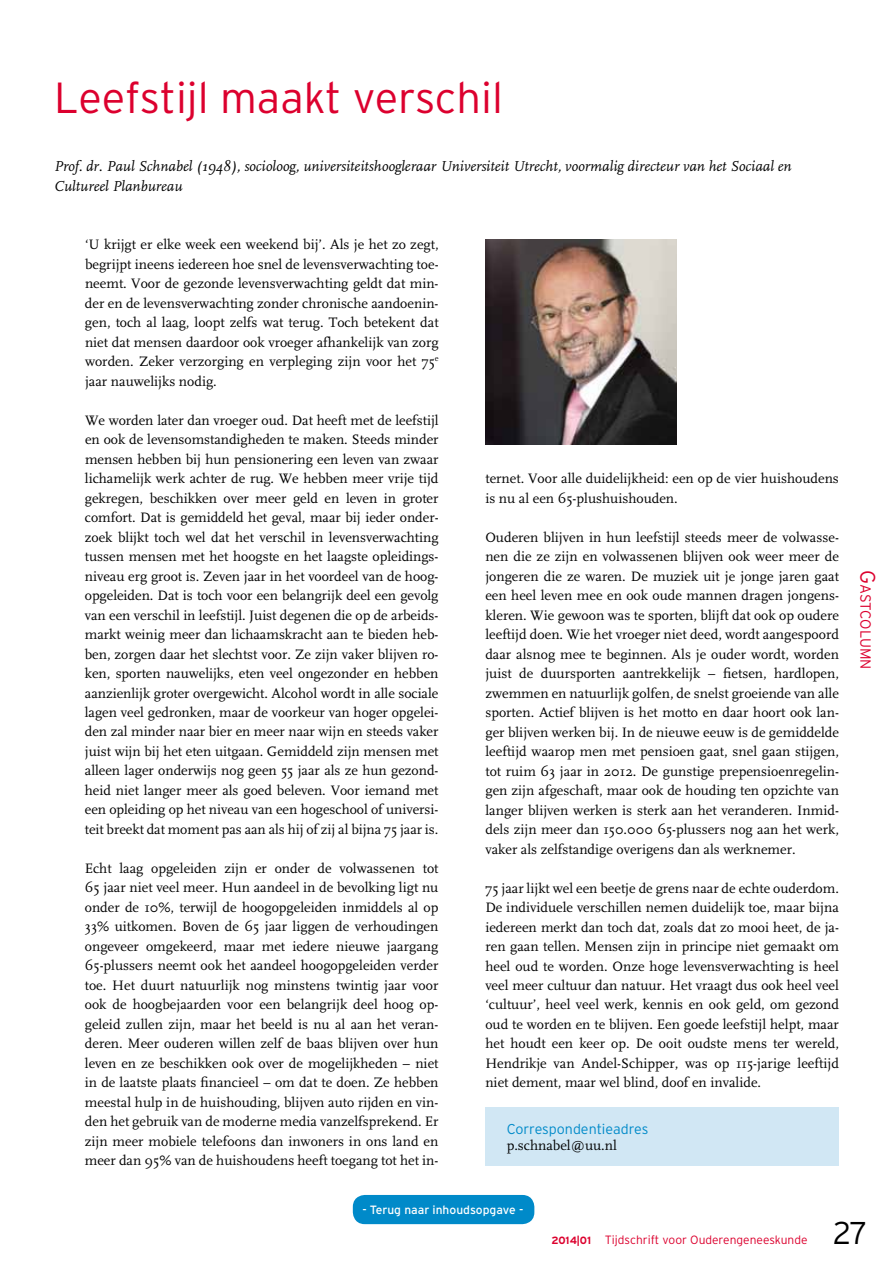
<style>
.page{position:relative;width:893px;height:1263px;background:#fff}
.page>*{position:absolute;margin:0;border:0;box-sizing:border-box;transform-origin:0 0}
.t1{font:300 43.5px "Interstate";color:#dc002e}
.t2{font:300 31.5px "Interstate";color:#000}
.t3{font:italic 15px/19.5px "FF Scala";color:#000}
.t4{font:300 14.7px "Interstate";letter-spacing:-.015em;color:#dc002e}
.t5{font:14.25px/19.5px "FF Scala";color:#000;text-align:justify}
.t6{font:300 14.25px "Interstate";color:#008ac9}
.t7{font:300 12px "Interstate";color:#dc002e}
.t8{font:12px "Interstate";color:#fff}
.s1{font-size:21px}
.s2{font-weight:700;font-size:10.5px}
</style>
<div class="page">
<div style="left:353px;top:1195px;width:181px;height:29px;background:#008ac9;border-radius:12px"></div>
<div style="left:485px;top:1107px;width:354px;height:59px;background:#d1e7f4"></div>
<img style="left:485px;top:239px;width:191px;height:205px">
<h1 class="t1" style="left:54px;top:73px;width:450px">Leefstijl maakt verschil</h1>
<p class="t3" style="left:54px;top:157px;width:739px">Prof. dr. Paul Schnabel (1948), socioloog, universiteitshoogleraar Universiteit Utrecht, voormalig directeur van het Sociaal en<br>Cultureel Planbureau</p>
<p class="t5" style="left:85px;top:235px;width:355px">‘U krijgt er elke week een weekend bij’. Als je het zo zegt, begrijpt ineens iedereen hoe snel de levensverwachting toe&shy;neemt. Voor de gezonde levensverwachting geldt dat min&shy;der en de levensverwachting zonder chronische aandoenin&shy;gen, toch al laag, loopt zelfs wat terug. Toch betekent dat niet dat mensen daardoor ook vroeger afhankelijk van zorg worden. Zeker verzorging en verpleging zijn voor het 75<sup>e </sup>jaar nauwelijks nodig.</p>
<p class="t5" style="left:85px;top:410px;width:355px">We worden later dan vroeger oud. Dat heeft met de leefstijl en ook de levensomstandigheden te maken. Steeds minder mensen hebben bij hun pensionering een leven van zwaar lichamelijk werk achter de rug. We hebben meer vrije tijd gekregen, beschikken over meer geld en leven in groter comfort. Dat is gemiddeld het geval, maar bij ieder onder&shy;zoek blijkt toch wel dat het verschil in levensverwachting tussen mensen met het hoogste en het laagste opleidings&shy;niveau erg groot is. Zeven jaar in het voordeel van de hoog&shy;opgeleiden. Dat is toch voor een belangrijk deel een gevolg van een verschil in leefstijl. Juist degenen die op de arbeids&shy;markt weinig meer dan lichaamskracht aan te bieden heb&shy;ben, zorgen daar het slechtst voor. Ze zijn vaker blijven ro&shy;ken, sporten nauwelijks, eten veel ongezonder en hebben aanzienlijk groter overgewicht. Alcohol wordt in alle sociale lagen veel gedronken, maar de voorkeur van hoger opgelei&shy;den zal minder naar bier en meer naar wijn en steeds vaker juist wijn bij het eten uitgaan. Gemiddeld zijn mensen met alleen lager onderwijs nog geen 55 jaar als ze hun gezond&shy;heid niet langer meer als goed beleven. Voor iemand met een opleiding op het niveau van een hogeschool of universi&shy;teit breekt dat moment pas aan als hij of zij al bijna 75 jaar is.</p>
<p class="t5" style="left:85px;top:859px;width:355px">Echt laag opgeleiden zijn er onder de volwassenen tot 65 jaar niet veel meer. Hun aandeel in de bevolking ligt nu onder de 10%, terwijl de hoogopgeleiden inmiddels al op 33% uitkomen. Boven de 65 jaar liggen de verhoudingen ongeveer omgekeerd, maar met iedere nieuwe jaargang 65-plussers neemt ook het aandeel hoogopgeleiden verder toe. Het duurt natuurlijk nog minstens twintig jaar voor ook de hoogbejaarden voor een belangrijk deel hoog op&shy;geleid zullen zijn, maar het beeld is nu al aan het veran&shy;deren. Meer ouderen willen zelf de baas blijven over hun leven en ze beschikken ook over de mogelijkheden – niet in de -laatste plaats financieel – om dat te doen. Ze hebben meestal hulp in de huishouding, blijven auto rijden en vin&shy;den het gebruik van de moderne media vanzelfsprekend. Er zijn meer mobiele telefoons dan inwoners in ons land en meer dan 95% van de huishoudens heeft toegang tot het in-</p>
<p class="t5" style="left:485px;top:469px;width:355px">ternet. Voor alle duidelijkheid: een op de vier huishoudens is nu al een 65-plushuishouden.</p>
<p class="t5" style="left:485px;top:527px;width:355px">Ouderen blijven in hun leefstijl steeds meer de volwasse&shy;nen die ze zijn en volwassenen blijven ook weer meer de jongeren die ze waren. De muziek uit je jonge jaren gaat een heel leven mee en ook oude mannen dragen jongens&shy;kleren. Wie gewoon was te sporten, blijft dat ook op oudere leeftijd doen. Wie het vroeger niet deed, wordt aangespoord daar alsnog mee te beginnen. Als je ouder wordt, worden juist de duursporten aantrekkelijk – fietsen, hardlopen, zwemmen en natuurlijk golfen, de snelst groeiende van alle sporten. Actief blijven is het motto en daar hoort ook lan&shy;ger blijven werken bij. In de nieuwe eeuw is de gemiddelde leeftijd waarop men met pensioen gaat, snel gaan stijgen, tot ruim 63 jaar in 2012. De gunstige prepensioenregelin&shy;gen zijn afgeschaft, maar ook de houding ten opzichte van langer blijven werken is sterk aan het veranderen. Inmid&shy;dels zijn meer dan 150.000 65-plussers nog aan het werk, vaker als zelfstandige overigens dan als werknemer.</p>
<p class="t5" style="left:485px;top:878px;width:355px">75 jaar lijkt wel een beetje de grens naar de echte ouderdom.<br>De individuele verschillen nemen duidelijk toe, maar bijna iedereen merkt dan toch dat, zoals dat zo mooi heet, de ja&shy;ren gaan tellen. Mensen zijn in principe niet gemaakt om heel oud te worden. Onze hoge levensverwachting is heel veel meer cultuur dan natuur. Het vraagt dus ook heel veel ‘cultuur’, heel veel werk, kennis en ook geld, om gezond oud te worden en te blijven. Een goede leefstijl helpt, maar het houdt een keer op. De ooit oudste mens ter wereld, Hendrikje van Andel-Schipper, was op 115-jarige leeftijd niet dement, maar wel blind, doof en invalide.</p>
<p class="t6" style="left:507px;top:1121px;width:143px">Correspondentieadres</p>
<p class="t5" style="left:507px;top:1136px;width:112px">p.schnabel@uu.nl</p>
<p class="t8" style="left:362px;top:1203px;width:162px">- Terug naar inhoudsopgave -</p>
<p class="t4" style="left:874px;top:570px;width:101px;rotate:90deg"><span class="s1">G</span>ASTCOLUMN</p>
<p class="t7" style="left:551px;top:1233px;width:258px"><span class="s2">2014|01</span> Tijdschrift voor Ouderengeneeskunde</p>
<h2 class="t2" style="left:833px;top:1215px;width:36px">27</h2>
</div>
